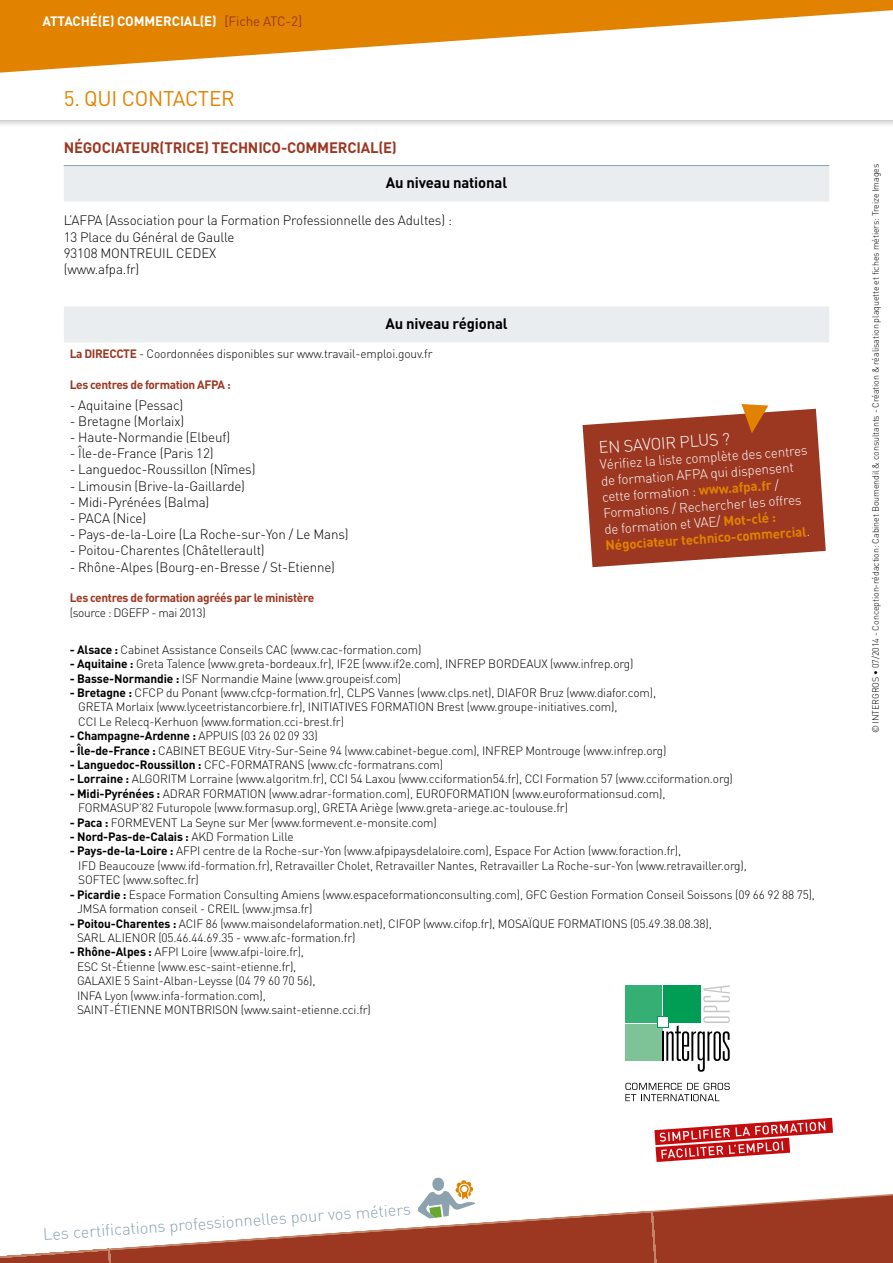
<style>
.page{position:relative;width:893px;height:1263px;background:#fff}
.page>*{position:absolute;margin:0;border:0;box-sizing:border-box;transform-origin:0 0}
.t1{font:21px "DIN";letter-spacing:-.01em;color:#e18300}
.t2{font:300 16.5px "DIN";color:#8ca3af}
.En_savoir__Texte_bla{font:300 16.5px "DIN";color:#fff}
.Titre_2{font:700 15px "DIN";letter-spacing:-.015em;color:#9c3721}
.Tableau_Titre{font:700 15px "DIN";letter-spacing:-.01em;color:#000}
.Tableau_Texte{font:300 13.5px "DIN";letter-spacing:-.01em;color:#000}
.En_savoir__Texte_bla-2{font:300 13.5px/16.2px "DIN";color:#fff}
.Titre_Fiche_Verso{font:700 13.5px "DIN";letter-spacing:-.01em;color:#fff}
.Contact_Texte{font:300 12px/14.4px "DIN";letter-spacing:-.01em;color:#000}
.Contact_Titre{font:700 12px/14.4px "DIN";letter-spacing:-.03em;color:#9c3721}
.Contact_Texte-2{font:700 12px "DIN";letter-spacing:-.01em;color:#000}
.Contact_Texte-3{font:300 9px "DIN";letter-spacing:-.01em;color:#000}
.s1{font-weight:400;color:#9c3721}
.s2{font-weight:700;color:#9c3721}
.s3{font-weight:300;color:#000}
.s4{font-weight:700}
.s5{font-weight:300}
.s6{font-weight:700;color:#e18300}
</style>
<div class="page">
<div style="left:0;top:0;width:893px;height:128px;background:#000;opacity:.5"></div>
<div style="left:0;top:0;width:893px;height:119px;background:#fff"></div>
<svg style="left:583px;top:404px;width:243px;height:163px;background:#ab5642"></svg>
<svg style="left:0;top:1194px;width:893px;height:69px"></svg>
<svg style="left:0;top:0;width:893px;height:73px;fill:#e18300"></svg>
<svg style="left:64px;top:166px;width:765px;height:176px"></svg>
<hr style="left:64px;top:165px;width:765px;height:1px;background:#8ca3af">
<svg style="left:654px;top:1118px;width:179px;height:44px"></svg>
<div style="left:625px;top:1024px;width:38px;height:37px;background:#7ec397"></div>
<svg style="left:625px;top:985px;width:37px;height:1px"></svg>
<div style="left:625px;top:986px;width:38px;height:37px;background:#35af73"></div>
<div style="left:663px;top:985px;width:38px;height:39px;background:#009d54"></div>
<div style="left:657px;top:1017px;width:12px;height:11px;background:#009d54"></div>
<div style="left:658px;top:1017px;width:10px;height:10px;background:#fff"></div>
<hr style="left:662px;top:1031px;width:2px;height:30px;background:#000">
<svg style="left:666px;top:985px;width:64px;height:87px"></svg>
<svg style="left:625px;top:1083px;width:105px;height:18px"></svg>
<svg style="left:417px;top:1177px;width:59px;height:41px"></svg>
<p class="Titre_Fiche_Verso" style="left:43px;top:12px;width:261px">ATTACHÉ(E) COMMERCIAL(E) <span class="s1">[Fiche ATC-2]</span></p>
<p class="t1" style="left:64px;top:86px;width:173px">5. QUI CONTACTER</p>
<p class="Titre_2" style="left:64px;top:138px;width:335px">NÉGOCIATEUR(TRICE) TECHNICO-COMMERCIAL(E)</p>
<p class="Tableau_Titre" style="left:386px;top:173px;width:123px">Au niveau national</p>
<p class="Tableau_Texte" style="left:64px;top:212px;width:390px">L’AFPA (Association pour la Formation Professionnelle des Adultes) :</p>
<p class="Tableau_Texte" style="left:64px;top:228px;width:172px">13 Place du Général de Gaulle</p>
<p class="Tableau_Texte" style="left:64px;top:245px;width:154px">93108 MONTREUIL CEDEX</p>
<p class="Tableau_Texte" style="left:64px;top:261px;width:77px">(www.afpa.fr)</p>
<p class="Tableau_Titre" style="left:385px;top:313px;width:124px">Au niveau régional</p>
<p class="Contact_Texte" style="left:70px;top:347px;width:364px"><span class="s2">La DIRECCTE</span> - Coordonnées disponibles sur www.travail-emploi.gouv.fr</p>
<p class="Contact_Titre" style="left:70px;top:377px;width:162px">Les centres de formation AFPA :</p>
<p class="Tableau_Texte" style="left:70px;top:396px;width:115px">- Aquitaine (Pessac)</p>
<p class="Tableau_Texte" style="left:70px;top:413px;width:116px">- Bretagne (Morlaix)</p>
<p class="Tableau_Texte" style="left:70px;top:429px;width:162px">- Haute-Normandie (Elbeuf)</p>
<p class="Tableau_Texte" style="left:70px;top:445px;width:145px">- Île-de-France (Paris 12)</p>
<p class="Tableau_Texte" style="left:70px;top:461px;width:187px">- Languedoc-Roussillon (Nîmes)</p>
<p class="Tableau_Texte" style="left:70px;top:477px;width:177px">- Limousin (Brive-la-Gaillarde)</p>
<p class="Tableau_Texte" style="left:70px;top:494px;width:141px">- Midi-Pyrénées (Balma)</p>
<p class="Tableau_Texte" style="left:70px;top:510px;width:78px">- PACA (Nice)</p>
<p class="Tableau_Texte" style="left:70px;top:526px;width:280px">- Pays-de-la-Loire (La Roche-sur-Yon / Le Mans)</p>
<p class="Tableau_Texte" style="left:70px;top:542px;width:196px">- Poitou-Charentes (Châtellerault)</p>
<p class="Tableau_Texte" style="left:70px;top:558px;width:267px">- Rhône-Alpes (Bourg-en-Bresse / St-Etienne)</p>
<p class="Contact_Titre" style="left:70px;top:590px;width:246px">Les centres de formation agréés par le ministère <span class="s3">(source : DGEFP - mai 2013)</span></p>
<p class="Contact_Texte" style="left:70px;top:642px;width:353px"><span class="s4">- Alsace :</span> Cabinet Assistance Conseils CAC (www.cac-formation.com)</p>
<p class="Contact_Texte" style="left:70px;top:657px;width:565px"><span class="s4">- Aquitaine :</span> Greta Talence (www.greta-bordeaux.fr), IF2E (www.if2e.com), INFREP BORDEAUX (www.infrep.org)</p>
<p class="Contact_Texte" style="left:70px;top:671px;width:333px"><span class="s4">- Basse-Normandie :</span> ISF Normandie Maine (www.groupeisf.com)</p>
<p class="Contact_Texte" style="left:70px;top:685px;width:588px"><span class="s4">- Bretagne :</span> CFCP du Ponant (www.cfcp-formation.fr), CLPS Vannes (www.clps.net), DIAFOR Bruz (www.diafor.com),</p>
<p class="Contact_Texte" style="left:78px;top:700px;width:541px">GRETA Morlaix (www.lyceetristancorbiere.fr), INITIATIVES FORMATION Brest (www.groupe-initiatives.com),</p>
<p class="Contact_Texte" style="left:78px;top:714px;width:267px">CCI Le Relecq-Kerhuon (www.formation.cci-brest.fr)</p>
<p class="Contact_Texte-2" style="left:70px;top:728px;width:250px">- Champagne-Ardenne : <span class="s5">APPUIS (03 26 02 09 33)</span></p>
<p class="Contact_Texte" style="left:70px;top:743px;width:598px"><span class="s4">- Île-de-France :</span> CABINET BEGUE Vitry-Sur-Seine 94 (www.cabinet-begue.com), INFREP Montrouge (www.infrep.org)</p>
<p class="Contact_Texte" style="left:70px;top:757px;width:375px"><span class="s4">- Languedoc-Roussillon :</span> CFC-FORMATRANS (www.cfc-formatrans.com)</p>
<p class="Contact_Texte" style="left:70px;top:772px;width:665px"><span class="s4">- Lorraine :</span> ALGORITM Lorraine (www.algoritm.fr), CCI 54 Laxou (www.cciformation54.fr), CCI Formation 57 (www.cciformation.org)</p>
<p class="Contact_Texte" style="left:70px;top:786px;width:597px"><span class="s4">- Midi-Pyrénées :</span> ADRAR FORMATION (www.adrar-formation.com), EUROFORMATION (www.euroformationsud.com),</p>
<p class="Contact_Texte" style="left:78px;top:801px;width:491px">FORMASUP’82 Futuropole (www.formasup.org), GRETA Ariège (www.greta-ariege.ac-toulouse.fr)</p>
<p class="Contact_Texte" style="left:70px;top:815px;width:369px"><span class="s4">- Paca :</span> FORMEVENT La Seyne sur Mer (www.formevent.e-monsite.com)</p>
<p class="Contact_Texte-2" style="left:70px;top:829px;width:226px">- Nord-Pas-de-Calais : <span class="s5">AKD Formation Lille</span></p>
<p class="Contact_Texte" style="left:70px;top:844px;width:613px"><span class="s4">- Pays-de-la-Loire :</span> AFPI centre de la Roche-sur-Yon (www.afpipaysdelaloire.com), Espace For Action (www.foraction.fr),</p>
<p class="Contact_Texte" style="left:78px;top:858px;width:670px">IFD Beaucouze (www.ifd-formation.fr), Retravailler Cholet, Retravailler Nantes, Retravailler La Roche-sur-Yon (www.retravailler.org),</p>
<p class="Contact_Texte" style="left:78px;top:873px;width:122px">SOFTEC (www.softec.fr)</p>
<p class="Contact_Texte" style="left:77px;top:887px;width:739px;text-indent:-7px"><span class="s4">- Picardie :</span> Espace Formation Consulting Amiens (www.espaceformationconsulting.com), GFC Gestion Formation Conseil Soissons (09 66 92 88 75),<br>JMSA formation conseil - CREIL (www.jmsa.fr)</p>
<p class="Contact_Texte" style="left:77px;top:916px;width:636px;text-indent:-7px"><span class="s4">- Poitou-Charentes :</span> ACIF 86 (www.maisondelaformation.net), CIFOP (www.cifop.fr), MOSAÏQUE FORMATIONS (05.49.38.08.38),<br>SARL ALIENOR (05.46.44.69.35 - www.afc-formation.fr)</p>
<p class="Contact_Texte" style="left:77px;top:945px;width:295px;text-indent:-7px"><span class="s4">- Rhône-Alpes :</span> AFPI Loire (www.afpi-loire.fr),<br>ESC St-Étienne (www.esc-saint-etienne.fr),<br>GALAXIE 5 Saint-Alban-Leysse (04 79 60 70 56),<br>INFA Lyon (www.infa-formation.com),<br>SAINT-ÉTIENNE MONTBRISON (www.saint-etienne.cci.fr)</p>
<p class="En_savoir__Texte_bla" style="left:598px;top:437px;width:133px;rotate:-4deg">EN SAVOIR PLUS ?</p>
<p class="En_savoir__Texte_bla-2" style="left:599px;top:456px;width:210px;rotate:-4deg">Vérifi ez la liste complète des centres de formation AFPA qui dispensent cette formation : <span class="s6">www.afpa.fr</span> / Formations / Rechercher les offres de formation et VAE/ <span class="s6">Mot-clé :<br>Négociateur technico-commercial</span>.</p>
<p class="Contact_Texte-3" style="left:870px;top:733px;width:571px;rotate:-90deg">© INTERGROS • 07/2014 - Conception-rédaction: Cabinet Boumendil &amp; consultants - Création &amp; réalisation plaquette et fiches métiers: Treize Images</p>
<h2 class="t2" style="left:42px;top:1224px;width:370px;rotate:-4deg">Les certifi cations professionnelles pour vos métiers</h2>
</div>
